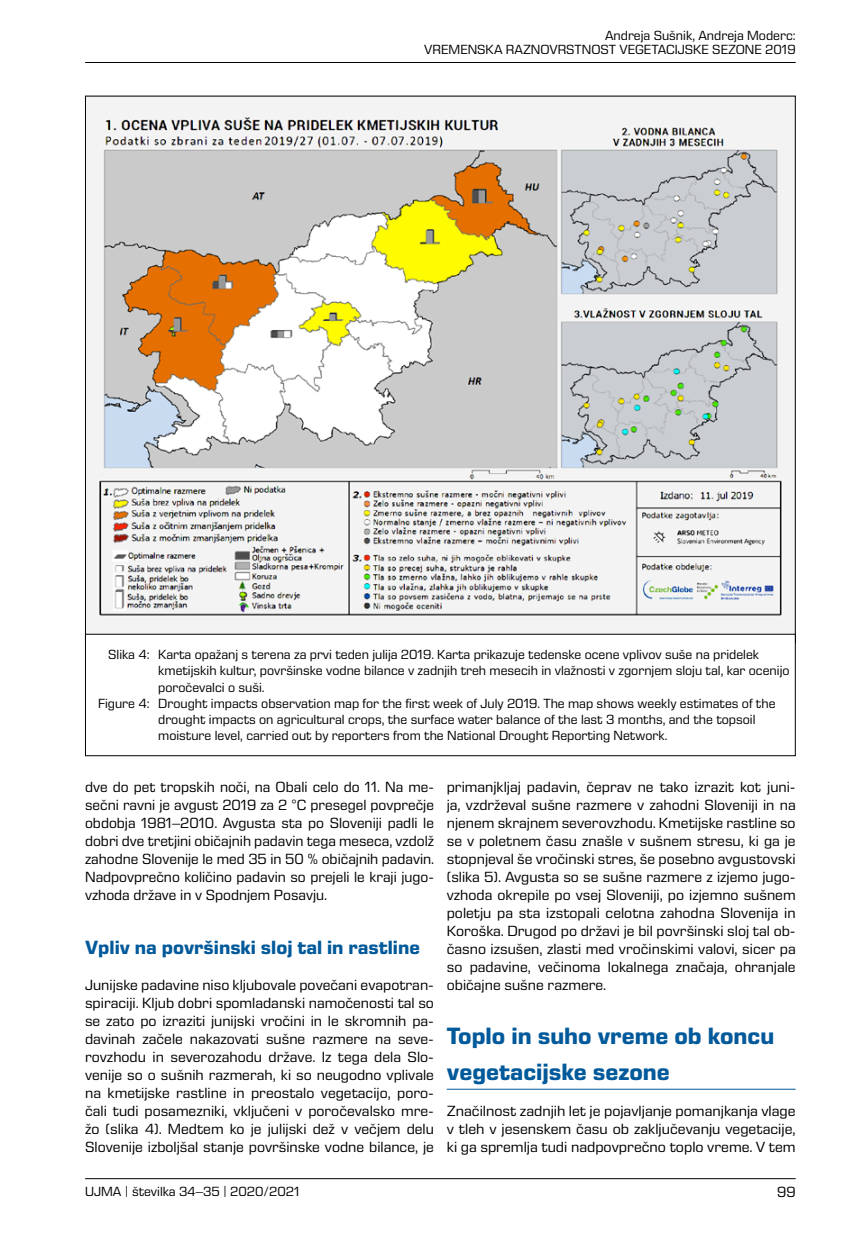
<style>
.page{position:relative;width:851px;height:1234px;background:#fff}
.page>*{position:absolute;margin:0;border:0;box-sizing:border-box;transform-origin:0 0}
._01_Naslov_Mo__W_14{font:700 24px/36px "Eurostile Next LT Pro";color:#00599a}
._02_Naslov__W12_bold{font:700 19.5px "Eurostile Next LT Pro";color:#00599a}
._00_normal_10pt_SLO{font:15px/18px "Eurostile Next LT Pro";color:#000;text-align:justify}
._06_podpis_pod_sliko{font:13.5px/16.2px "Eurostile Next LT Pro";color:#000}
</style>
<div class="page">
<hr style="left:85px;top:1177px;width:710px;height:1px;background:#000">
<hr style="left:85px;top:62px;width:710px;height:1px;background:#000">
<hr style="left:446px;top:1088px;width:349px;height:1px;background:#00599a">
<img style="left:87px;top:98px;width:706px;height:535px">
<div style="left:85px;top:633px;width:710px;height:123px;border:1px solid #000"></div>
<p class="_06_podpis_pod_sliko" style="left:424px;top:29px;width:373px;line-height:13.5px;text-align:right">Andreja Sušnik, Andreja Moderc:<br>VREMENSKA RAZNOVRSTNOST VEGETACIJSKE SEZONE 2019</p>
<p class="_06_podpis_pod_sliko" style="left:158px;top:646px;width:632px;text-indent:-50px">Slika 4: Karta opažanj s terena za prvi teden julija 2019. Karta prikazuje tedenske ocene vplivov suše na pridelek kmetijskih kultur, površinske vodne bilance v zadnjih treh mesecih in vlažnosti v zgornjem sloju tal, kar ocenijo poročevalci o suši.</p>
<p class="_06_podpis_pod_sliko" style="left:158px;top:695px;width:618px;text-indent:-60px">Figure 4: Drought impacts observation map for the first week of July 2019. The map shows weekly estimates of the drought impacts on agricultural crops, the surface water balance of the last 3 months, and the topsoil moisture level, carried out by reporters from the National Drought Reporting Network.</p>
<p class="_00_normal_10pt_SLO" style="left:85px;top:778px;width:350px">dve do pet tropskih noči, na Obali celo do 11. Na me&shy;sečni ravni je avgust 2019 za 2 °C presegel povprečje obdobja 1981–2010. Avgusta sta po Sloveniji padli le dobri dve tretjini običajnih padavin tega meseca, vzdolž zahodne Slovenije le med 35 in 50 % običajnih padavin.<br>Nadpovprečno količino padavin so prejeli le kraji jugo&shy;vzhoda države in v Spodnjem Posavju.</p>
<p class="_02_Naslov__W12_bold" style="left:85px;top:936px;width:336px">Vpliv na površinski sloj tal in rastline</p>
<p class="_00_normal_10pt_SLO" style="left:85px;top:976px;width:350px">Junijske padavine niso kljubovale povečani evapotran&shy;spiraciji. Kljub dobri spomladanski namočenosti tal so se zato po izraziti junijski vročini in le skromnih pa&shy;davinah začele nakazovati sušne razmere na seve&shy;rovzhodu in severozahodu države. Iz tega dela Slo&shy;venije so o sušnih razmerah, ki so neugodno vplivale na kmetijske rastline in preostalo vegetacijo, poro&shy;čali tudi posamezniki, vključeni v poročevalsko mre&shy;žo (slika 4). Medtem ko je julijski dež v večjem delu Slovenije izboljšal stanje površinske vodne bilance, je</p>
<p class="_00_normal_10pt_SLO" style="left:446px;top:778px;width:350px">primanjkljaj padavin, čeprav ne tako izrazit kot juni&shy;ja, vzdrževal sušne razmere v zahodni Sloveniji in na njenem skrajnem severovzhodu. Kmetijske rastline so se v poletnem času znašle v sušnem stresu, ki ga je stopnjeval še vročinski stres, še posebno avgustovski (slika 5). Avgusta so se sušne razmere z izjemo jugo&shy;vzhoda okrepile po vsej Sloveniji, po izjemno sušnem poletju pa sta izstopali celotna zahodna Slovenija in Koroška. Drugod po državi je bil površinski sloj tal ob&shy;časno izsušen, zlasti med vročinskimi valovi, sicer pa so padavine, večinoma lokalnega značaja, ohranjale običajne sušne razmere.</p>
<p class="_01_Naslov_Mo__W_14" style="left:446px;top:1018px;width:329px">Toplo in suho vreme ob koncu vegetacijske sezone</p>
<p class="_00_normal_10pt_SLO" style="left:446px;top:1102px;width:350px">Značilnost zadnjih let je pojavljanje pomanjkanja vlage v tleh v jesenskem času ob zaključevanju vegetacije, ki ga spremlja tudi nadpovprečno toplo vreme. V tem</p>
<p class="_06_podpis_pod_sliko" style="left:85px;top:1182px;width:216px">UJMA | številka 34–35 | 2020/2021</p>
<p class="_00_normal_10pt_SLO" style="left:777px;top:1182px;width:20px">99</p>
</div>
